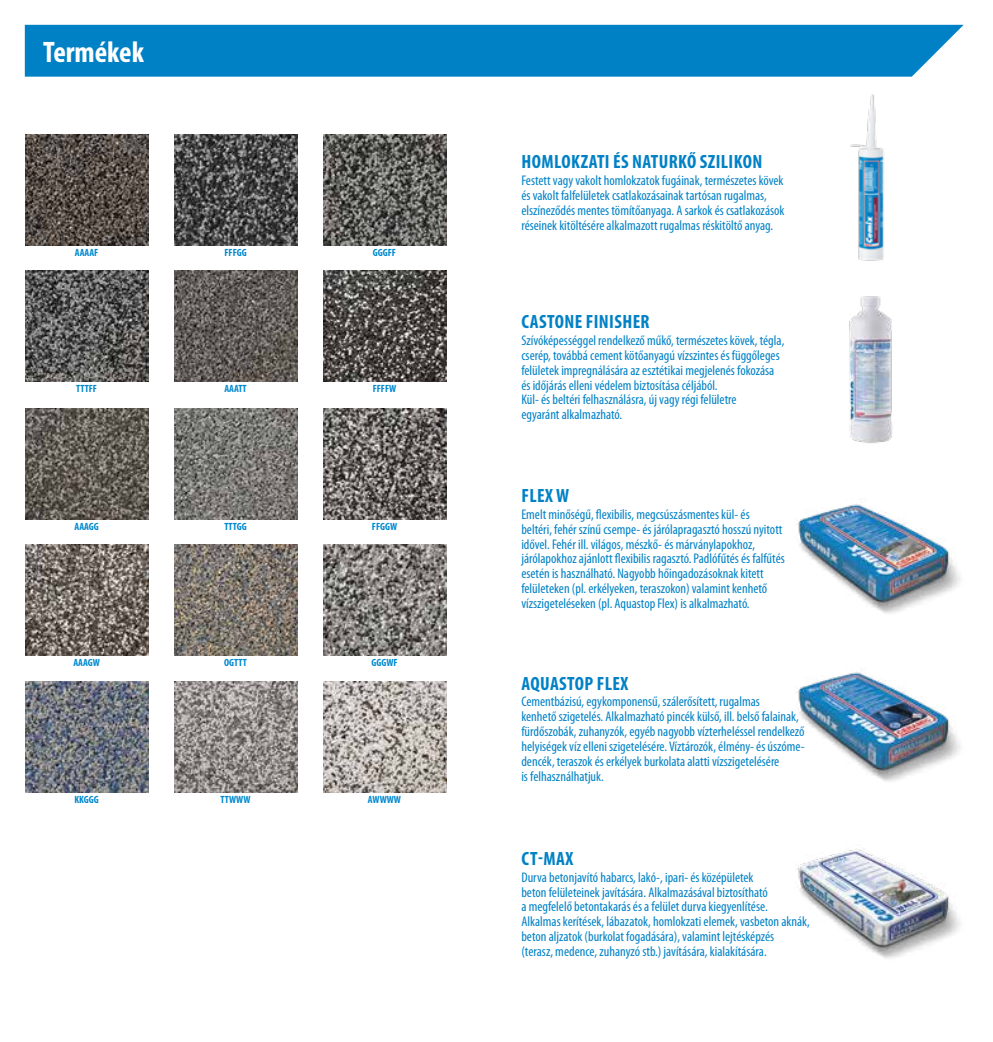
<style>
.page{position:relative;width:993px;height:1042px;background:#fff}
.page>*{position:absolute;margin:0;border:0;box-sizing:border-box;transform-origin:0 0}
.t1{font:700 condensed 29.75px "Myriad Pro";color:#fff}
.t2{font:700 condensed 19.25px "Myriad Pro";letter-spacing:.02em;color:#0081c6}
.t3{font:condensed 14px/14.9px "Myriad Pro";color:#0081c6}
.t4{font:700 condensed 10.5px "Myriad Pro";color:#0089cf}
</style>
<div class="page">
<img style="left:25px;top:408px;width:123px;height:111px">
<img style="left:174px;top:408px;width:123px;height:111px">
<img style="left:323px;top:408px;width:123px;height:111px">
<img style="left:25px;top:545px;width:123px;height:110px">
<img style="left:174px;top:545px;width:123px;height:110px">
<img style="left:323px;top:545px;width:123px;height:110px">
<img style="left:25px;top:681px;width:123px;height:111px">
<img style="left:174px;top:681px;width:123px;height:111px">
<img style="left:323px;top:681px;width:123px;height:111px">
<img style="left:25px;top:134px;width:123px;height:111px">
<img style="left:174px;top:134px;width:123px;height:111px">
<img style="left:323px;top:134px;width:123px;height:111px">
<img style="left:25px;top:271px;width:123px;height:110px">
<img style="left:174px;top:271px;width:123px;height:110px">
<img style="left:323px;top:271px;width:123px;height:110px">
<div style="left:25px;top:25px;width:938px;height:52px;background:#0081c6"></div>
<img style="left:850px;top:94px;width:34px;height:167px">
<img style="left:849px;top:296px;width:44px;height:147px">
<img style="left:797px;top:504px;width:164px;height:110px">
<img style="left:797px;top:672px;width:164px;height:110px">
<img style="left:797px;top:849px;width:164px;height:110px">
<h1 class="t1" style="left:43px;top:33px;width:102px">Termékek</h1>
<p class="t4" style="left:75px;top:246px;width:25px">AAAAF</p>
<p class="t4" style="left:224px;top:246px;width:24px">FFFGG</p>
<p class="t4" style="left:373px;top:246px;width:25px">GGGFF</p>
<p class="t4" style="left:76px;top:382px;width:22px">TTTFF</p>
<p class="t4" style="left:224px;top:382px;width:24px">AAATT</p>
<p class="t4" style="left:372px;top:382px;width:25px">FFFFW</p>
<p class="t4" style="left:74px;top:520px;width:26px">AAAGG</p>
<p class="t4" style="left:224px;top:520px;width:24px">TTTGG</p>
<p class="t4" style="left:372px;top:520px;width:27px">FFGGW</p>
<p class="t4" style="left:73px;top:656px;width:28px">AAAGW</p>
<p class="t4" style="left:224px;top:656px;width:24px">OGTTT</p>
<p class="t4" style="left:371px;top:656px;width:28px">GGGWF</p>
<p class="t4" style="left:74px;top:793px;width:26px">KKGGG</p>
<p class="t4" style="left:220px;top:793px;width:31px">TTWWW</p>
<p class="t4" style="left:368px;top:793px;width:35px">AWWWW</p>
<h2 class="t2" style="left:521px;top:150px;width:242px">HOMLOKZATI ÉS NATURKŐ SZILIKON</h2>
<p class="t3" style="left:521px;top:173px;width:264px">Festett vagy vakolt homlokzatok fugáinak, természetes kövek és vakolt falfelületek csatlakozásainak tartósan rugalmas, elszíneződés mentes tömítőanyaga. A sarkok és csatlakozások réseinek kitöltésére alkalmazott rugalmas réskitöltő anyag.</p>
<h2 class="t2" style="left:521px;top:310px;width:130px">CASTONE FINISHER</h2>
<p class="t3" style="left:521px;top:333px;width:264px">Szívóképességgel rendelkező műkő, természetes kövek, tégla, cserép, továbbá cement kötőanyagú vízszintes és függőleges felületek impregnálására az esztétikai megjelenés fokozása és időjárás elleni védelem biztosítása céljából.<br>Kül- és beltéri felhasználásra, új vagy régi felületre<br>egyaránt alkalmazható.</p>
<h2 class="t2" style="left:521px;top:483px;width:49px">FLEX W</h2>
<p class="t3" style="left:521px;top:507px;width:265px">Emelt minőségű, flexibilis, megcsúszásmentes kül- és<br>beltéri, fehér színű csempe- és járólapragasztó hosszú nyitott idővel. Fehér ill. világos, mészkő- és márványlapokhoz, járólapokhoz ajánlott flexibilis ragasztó. Padlófűtés és falfűtés esetén is használható. Nagyobb hőingadozásoknak kitett felületeken (pl. erkélyeken, teraszokon) valamint kenhető vízszigeteléseken (pl. Aquastop Flex) is alkalmazható.</p>
<h2 class="t2" style="left:521px;top:671px;width:108px">AQUASTOP FLEX</h2>
<p class="t3" style="left:521px;top:694px;width:285px">Cementbázisú, egykomponensű, szálerősített, rugalmas<br>kenhető szigetelés. Alkalmazható pincék külső, ill. belső falainak, fürdőszobák, zuhanyzók, egyéb nagyobb vízterheléssel rendelkező helyiségek víz elleni szigetelésére. Víztározók, élmény- és úszóme&shy;dencék, teraszok és erkélyek burkolata alatti vízszigetelésére<br>is felhasználhatjuk.</p>
<h2 class="t2" style="left:521px;top:846px;width:53px">CT-MAX</h2>
<p class="t3" style="left:521px;top:869px;width:290px">Durva betonjavító habarcs, lakó-, ipari- és középületek<br>beton felületeinek javítására. Alkalmazásával biztosítható<br>a megfelelő betontakarás és a felület durva kiegyenlítése.<br>Alkalmas kerítések, lábazatok, homlokzati elemek, vasbeton aknák, beton aljzatok (burkolat fogadására), valamint lejtésképzés<br>(terasz, medence, zuhanyzó stb.) javítására, kialakítására.</p>
</div>
